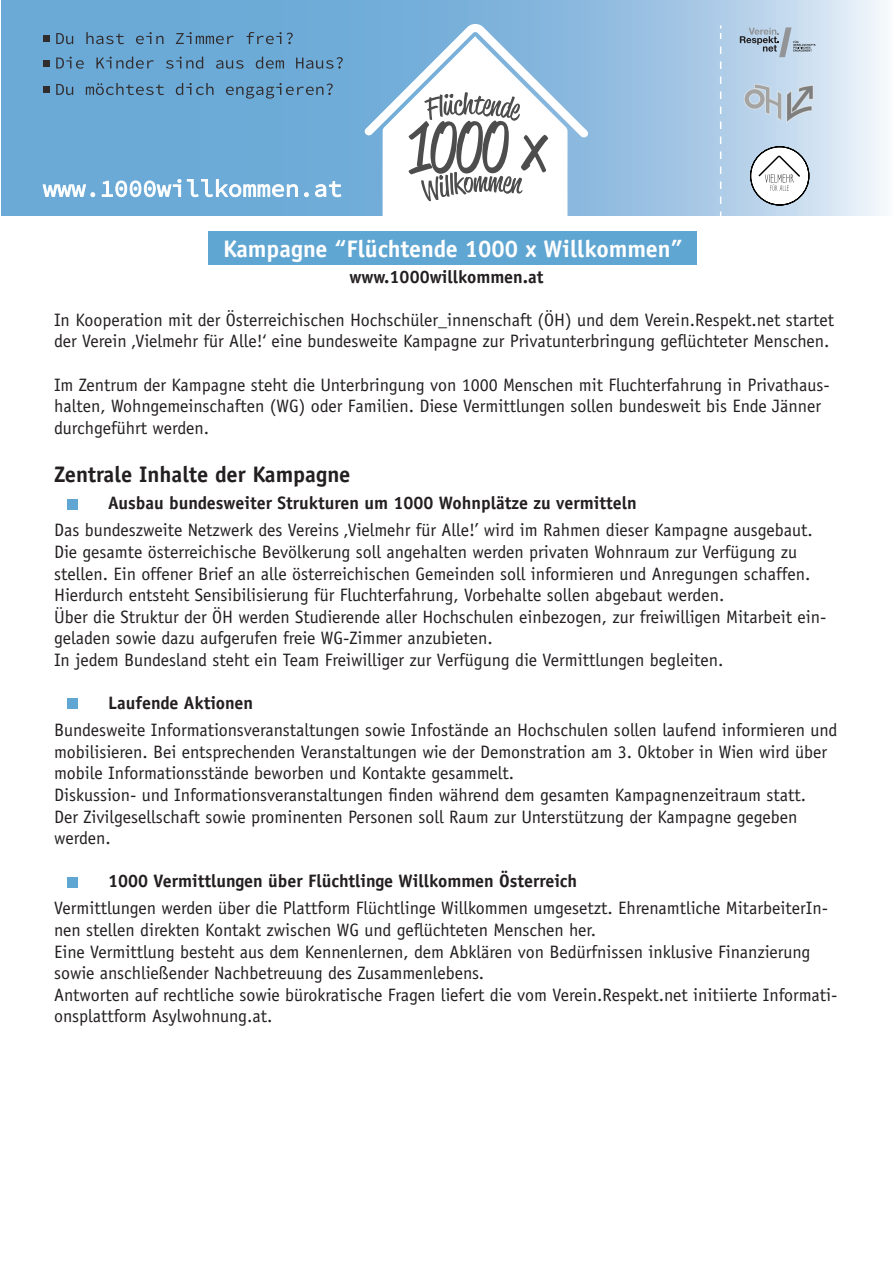
<style>
.page{position:relative;width:893px;height:1263px;background:#fff}
.page>*{position:absolute;margin:0;border:0;box-sizing:border-box;transform-origin:0 0}
.t1{font:69.45px "Reklame Script";color:#4d4d4d}
.t2{font:700 24px "Officina Sans LT";color:#fff}
.t3{font:700 22.5px "Officina Sans LT";color:#231f20}
.t4{font:18px/21.6px "Officina Sans LT";color:#231f20}
.t5{font:700 18px "Officina Sans LT";color:#231f20}
</style>
<div class="page">
<div style="left:208px;top:232px;width:488px;height:33px;background:#60a6d2"></div>
<svg style="left:1px;top:0;width:883px;height:216px;background:#8cbbdf"></svg>
<svg style="left:365px;top:24px;width:224px;height:192px"></svg>
<svg style="left:720px;top:26px;width:1px;height:178px"></svg>
<svg style="left:750px;top:146px;width:60px;height:60px"></svg>
<svg style="left:740px;top:27px;width:75px;height:30px;background:#acbece"></svg>
<img style="left:736px;top:80px;width:90px;height:44px">
<svg style="left:43px;top:184px;width:52px;height:13px"></svg>
<svg style="left:102px;top:179px;width:79px;height:18px"></svg>
<svg style="left:187px;top:179px;width:111px;height:18px"></svg>
<svg style="left:304px;top:192px;width:5px;height:5px"></svg>
<svg style="left:315px;top:181px;width:26px;height:16px"></svg>
<svg style="left:56px;top:33px;width:17px;height:11px"></svg>
<svg style="left:86px;top:32px;width:38px;height:12px"></svg>
<svg style="left:136px;top:32px;width:28px;height:12px"></svg>
<svg style="left:176px;top:32px;width:58px;height:12px"></svg>
<svg style="left:246px;top:32px;width:47px;height:12px"></svg>
<svg style="left:56px;top:57px;width:28px;height:12px"></svg>
<svg style="left:96px;top:57px;width:58px;height:12px"></svg>
<svg style="left:166px;top:57px;width:37px;height:12px"></svg>
<svg style="left:216px;top:60px;width:28px;height:9px"></svg>
<svg style="left:256px;top:57px;width:28px;height:12px"></svg>
<svg style="left:296px;top:57px;width:47px;height:12px"></svg>
<svg style="left:56px;top:84px;width:17px;height:11px"></svg>
<svg style="left:86px;top:83px;width:78px;height:12px"></svg>
<svg style="left:176px;top:83px;width:37px;height:12px"></svg>
<svg style="left:226px;top:83px;width:107px;height:16px;background:#6293b8"></svg>
<svg style="left:44px;top:35px;width:6px;height:6px"></svg>
<svg style="left:44px;top:61px;width:6px;height:6px"></svg>
<svg style="left:44px;top:86px;width:6px;height:6px"></svg>
<div style="left:67px;top:499px;width:10px;height:10px;background:#60a6d2"></div>
<div style="left:67px;top:698px;width:10px;height:11px;background:#60a6d2"></div>
<div style="left:67px;top:877px;width:10px;height:10px;background:#60a6d2"></div>
<p class="t1" style="left:408px;top:100px;width:138px;rotate:-1deg">1000 x</p>
<p class="t2" style="left:223px;top:234px;width:461px">Kampagne “Flüchtende 1000 x Willkommen”</p>
<p class="t5" style="left:350px;top:265px;width:195px">www.1000willkommen.at</p>
<p class="t4" style="left:54px;top:309px;width:781px">In Kooperation mit der Österreichischen Hochschüler_innenschaft (ÖH) und dem Verein.Respekt.net startet der Verein ‚Vielmehr für Alle!‘ eine bundesweite Kampagne zur Privatunterbringung geflüchteter Menschen.</p>
<p class="t4" style="left:54px;top:374px;width:777px">Im Zentrum der Kampagne steht die Unterbringung von 1000 Menschen mit Fluchterfahrung in Privathaus&shy;halten, Wohngemeinschaften (WG) oder Familien. Diese Vermittlungen sollen bundesweit bis Ende Jänner durchgeführt werden.</p>
<p class="t3" style="left:54px;top:461px;width:298px">Zentrale Inhalte der Kampagne</p>
<p class="t5" style="left:108px;top:492px;width:530px">Ausbau bundesweiter Strukturen um 1000 Wohnplätze zu vermitteln</p>
<p class="t4" style="left:54px;top:519px;width:760px">Das bundeszweite Netzwerk des Vereins ‚Vielmehr für Alle!’ wird im Rahmen dieser Kampagne ausgebaut.<br>Die gesamte österreichische Bevölkerung soll angehalten werden privaten Wohnraum zur Verfügung zu stellen. Ein offener Brief an alle österreichischen Gemeinden soll informieren und Anregungen schaffen.<br>Hierdurch entsteht Sensibilisierung für Fluchterfahrung, Vorbehalte sollen abgebaut werden.</p>
<p class="t4" style="left:54px;top:606px;width:774px">Über die Struktur der ÖH werden Studierende aller Hochschulen einbezogen, zur freiwilligen Mitarbeit ein&shy;geladen sowie dazu aufgerufen freie WG-Zimmer anzubieten.</p>
<p class="t4" style="left:54px;top:649px;width:671px">In jedem Bundesland steht ein Team Freiwilliger zur Verfügung die Vermittlungen begleiten.</p>
<p class="t5" style="left:108px;top:692px;width:147px">Laufende Aktionen</p>
<p class="t4" style="left:54px;top:719px;width:785px">Bundesweite Informationsveranstaltungen sowie Infostände an Hochschulen sollen laufend informieren und mobilisieren. Bei entsprechenden Veranstaltungen wie der Demonstration am 3. Oktober in Wien wird über mobile Informationsstände beworben und Kontakte gesammelt.</p>
<p class="t4" style="left:54px;top:784px;width:753px">Diskussion- und Informationsveranstaltungen finden während dem gesamten Kampagnenzeitraum statt.</p>
<p class="t4" style="left:54px;top:806px;width:745px">Der Zivilgesellschaft sowie prominenten Personen soll Raum zur Unterstützung der Kampagne gegeben werden.</p>
<p class="t5" style="left:108px;top:870px;width:471px">1000 Vermittlungen über Flüchtlinge Willkommen Österreich</p>
<p class="t4" style="left:54px;top:897px;width:776px">Vermittlungen werden über die Plattform Flüchtlinge Willkommen umgesetzt. Ehrenamtliche MitarbeiterIn&shy;nen stellen direkten Kontakt zwischen WG und geflüchteten Menschen her.</p>
<p class="t4" style="left:54px;top:941px;width:758px">Eine Vermittlung besteht aus dem Kennenlernen, dem Abklären von Bedürfnissen inklusive Finanzierung sowie anschließender Nachbetreuung des Zusammenlebens.</p>
<p class="t4" style="left:54px;top:984px;width:785px">Antworten auf rechtliche sowie bürokratische Fragen liefert die vom Verein.Respekt.net initiierte Informati&shy;onsplattform Asylwohnung.at.</p>
</div>
